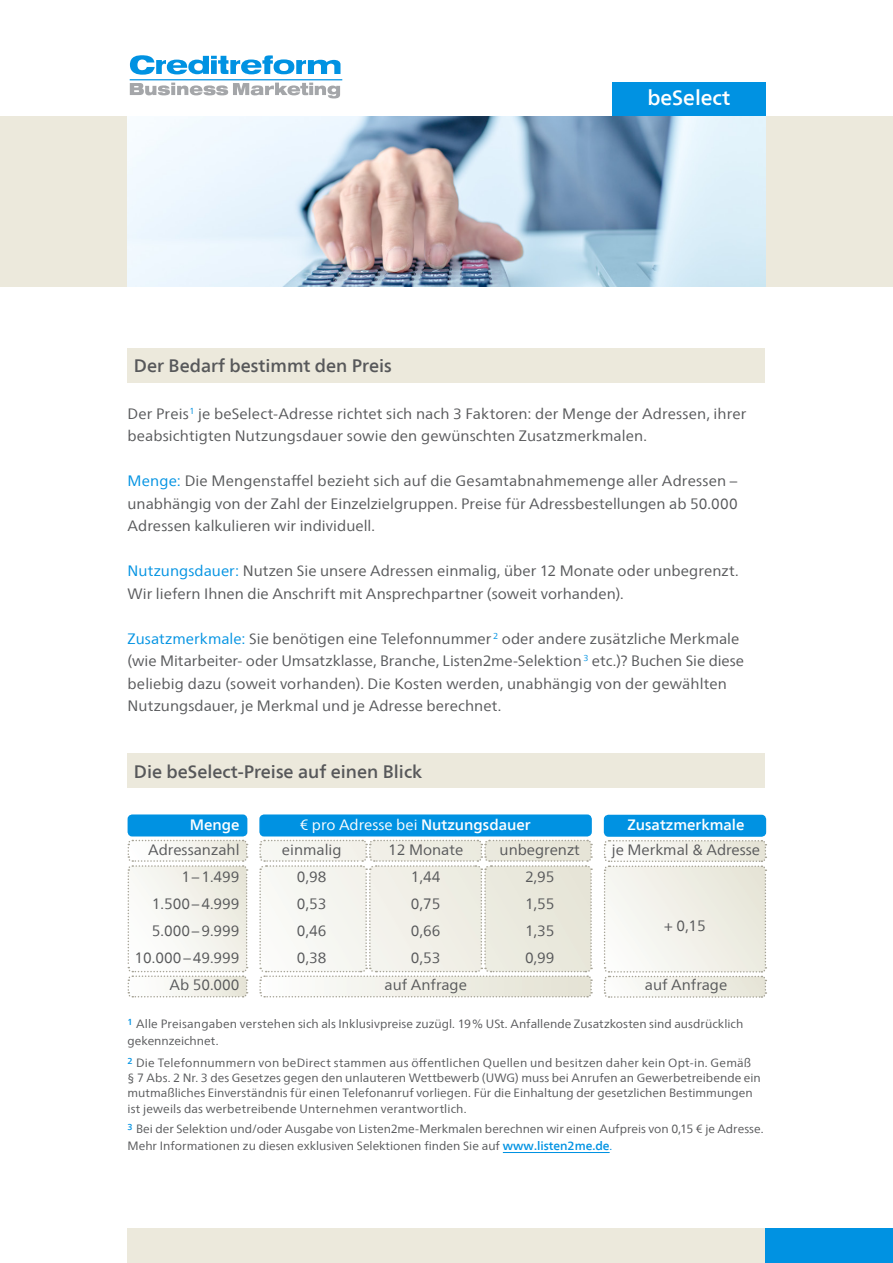
<style>
.page{position:relative;width:893px;height:1263px;background:#fff}
.page>*{position:absolute;margin:0;border:0;box-sizing:border-box;transform-origin:0 0}
.t1{font:500 21px "Frutiger Neue LT Com";color:#fff}
.t2{font:500 18px "Frutiger Neue LT Com";color:#57585a}
.t3{font:15px/22.5px "Frutiger Neue LT Com";letter-spacing:.005em;color:#57585a}
.t4{font:15px "Frutiger Neue LT Com";color:#fff}
.t5{font:500 15px "Frutiger Neue LT Com";color:#fff}
.t6{font:12px/15.5px "Frutiger Neue LT Com";letter-spacing:.005em;color:#57585a}
.s1{color:#0092e2}
.s2{font-weight:500}
.s3{font-weight:500;color:#0092e2}
</style>
<div class="page">
<div style="left:0;top:116px;width:893px;height:170px;background:#ece9dc"></div>
<svg style="left:130px;top:55px;width:210px;height:20px"></svg>
<hr style="left:130px;top:79px;width:212px;height:1px;background:#0092e2">
<svg style="left:130px;top:83px;width:210px;height:15px"></svg>
<div style="left:128px;top:349px;width:637px;height:34px;background:#ece9dc"></div>
<div style="left:765px;top:1229px;width:128px;height:34px;background:#0092e2"></div>
<div style="left:612px;top:82px;width:153px;height:34px;background:#0092e2"></div>
<hr style="left:503px;top:1152px;width:107px;height:1px;background:#0092e2">
<div style="left:128px;top:754px;width:637px;height:34px;background:#ece9dc"></div>
<div style="left:128px;top:1229px;width:637px;height:34px;background:#ece9dc"></div>
<div style="left:605px;top:815px;width:160px;height:21px;background:#0092e2;border-radius:4px"></div>
<div style="left:604px;top:815px;width:162px;height:22px;border:2px solid #0092e2;border-radius:4px"></div>
<div style="left:128px;top:815px;width:119px;height:21px;background:#0092e2;border-radius:4px"></div>
<div style="left:128px;top:814px;width:119px;height:22px;border:2px solid #0092e2;border-radius:4px"></div>
<div style="left:260px;top:815px;width:331px;height:21px;background:#0092e2;border-radius:4px"></div>
<div style="left:259px;top:814px;width:333px;height:22px;border:2px solid #0092e2;border-radius:4px"></div>
<svg style="left:604px;top:840px;width:163px;height:158px"></svg>
<svg style="left:127px;top:839px;width:121px;height:159px"></svg>
<svg style="left:259px;top:839px;width:334px;height:159px"></svg>
<img style="left:128px;top:116px;width:637px;height:170px">
<p class="t2" style="left:134px;top:355px;width:259px">Der Bedarf bestimmt den Preis</p>
<h1 class="t1" style="left:647px;top:85px;width:84px">beSelect</h1>
<p class="t3" style="left:128px;top:402px;width:620px">Der Preis<sup>1</sup> je beSelect-Adresse richtet sich nach 3 Faktoren: der Menge der Adressen, ihrer beabsichtigten Nutzungsdauer sowie den gewünschten Zusatzmerkmalen.</p>
<p class="t3" style="left:128px;top:469px;width:612px;text-align:justify"><span class="s1">Menge:</span> Die Mengenstaffel bezieht sich auf die Gesamtabnahmemenge aller Adressen – unabhängig von der Zahl der Einzelzielgruppen. Preise für Adressbestellungen ab 50.000<br>Adressen kalkulieren wir individuell.</p>
<p class="t3" style="left:128px;top:559px;width:613px"><span class="s1">Nutzungsdauer:</span> Nutzen Sie unsere Adressen einmalig, über 12 Monate oder unbegrenzt.<br>Wir liefern Ihnen die Anschrift mit Ansprechpartner (soweit vorhanden).</p>
<p class="t3" style="left:128px;top:627px;width:618px"><span class="s1">Zusatzmerkmale:</span> Sie benötigen eine Telefonnummer <sup>2</sup> oder andere zusätzliche Merkmale (wie Mitarbeiter- oder Umsatzklasse, Branche, Listen2me-Selektion <sup>3</sup> etc.)? Buchen Sie diese beliebig dazu (soweit vorhanden). Die Kosten werden, unabhängig von der gewählten Nutzungsdauer, je Merkmal und je Adresse berechnet.</p>
<p class="t2" style="left:134px;top:760px;width:290px">Die beSelect-Preise auf einen Blick</p>
<p class="t5" style="left:190px;top:816px;width:51px">Menge</p>
<p class="t4" style="left:300px;top:815px;width:232px">€ pro Adresse bei <span class="s2">Nutzungsdauer</span></p>
<p class="t5" style="left:627px;top:816px;width:118px">Zusatzmerkmale</p>
<p class="t3" style="left:148px;top:839px;width:93px">Adressanzahl</p>
<p class="t3" style="left:282px;top:839px;width:61px">einmalig</p>
<p class="t3" style="left:388px;top:839px;width:77px">12 Monate</p>
<p class="t3" style="left:500px;top:839px;width:82px">unbegrenzt</p>
<p class="t3" style="left:612px;top:839px;width:150px">je Merkmal &amp; Adresse</p>
<p class="t3" style="left:181px;top:866px;width:60px">1–1.499</p>
<p class="t3" style="left:297px;top:866px;width:31px">0,98</p>
<p class="t3" style="left:411px;top:866px;width:31px">1,44</p>
<p class="t3" style="left:525px;top:866px;width:31px">2,95</p>
<p class="t3" style="left:152px;top:893px;width:89px">1.500–4.999</p>
<p class="t3" style="left:297px;top:893px;width:31px">0,53</p>
<p class="t3" style="left:411px;top:893px;width:31px">0,75</p>
<p class="t3" style="left:525px;top:893px;width:31px">1,55</p>
<p class="t3" style="left:152px;top:920px;width:89px">5.000–9.999</p>
<p class="t3" style="left:297px;top:920px;width:31px">0,46</p>
<p class="t3" style="left:411px;top:920px;width:31px">0,66</p>
<p class="t3" style="left:525px;top:920px;width:31px">1,35</p>
<p class="t3" style="left:135px;top:947px;width:106px">10.000–49.999</p>
<p class="t3" style="left:297px;top:947px;width:31px">0,38</p>
<p class="t3" style="left:411px;top:947px;width:31px">0,53</p>
<p class="t3" style="left:525px;top:947px;width:31px">0,99</p>
<p class="t3" style="left:169px;top:974px;width:72px">Ab 50.000</p>
<p class="t3" style="left:384px;top:974px;width:84px">auf Anfrage</p>
<p class="t3" style="left:645px;top:974px;width:84px">auf Anfrage</p>
<p class="t3" style="left:664px;top:914px;width:43px">+ 0,15</p>
<p class="t6" style="left:128px;top:1015px;width:617px;line-height:17.4px"><sup>1</sup> Alle Preisangaben verstehen sich als Inklusivpreise zuzügl. 19 % USt. Anfallende Zusatzkosten sind ausdrücklich gekennzeichnet.</p>
<p class="t6" style="left:128px;top:1054px;width:635px"><sup>2</sup> Die Telefonnummern von beDirect stammen aus öffentlichen Quellen und besitzen daher kein Opt-in. Gemäß § 7 Abs. 2 Nr. 3 des Gesetzes gegen den unlauteren Wettbewerb (UWG) muss bei Anrufen an Gewerbetreibende ein mutmaßliches Einverständnis für einen Telefonanruf vorliegen. Für die Einhaltung der gesetzlichen Bestimmungen ist jeweils das werbetreibende Unternehmen verantwortlich.</p>
<p class="t6" style="left:128px;top:1120px;width:637px;line-height:17.5px"><sup>3</sup> Bei der Selektion und/oder Ausgabe von Listen2me-Merkmalen berechnen wir einen Aufpreis von 0,15 € je Adresse.<br>Mehr Informationen zu diesen exklusiven Selektionen finden Sie auf <span class="s3">www.listen2me.de</span><span class="s1">.</span></p>
</div>
